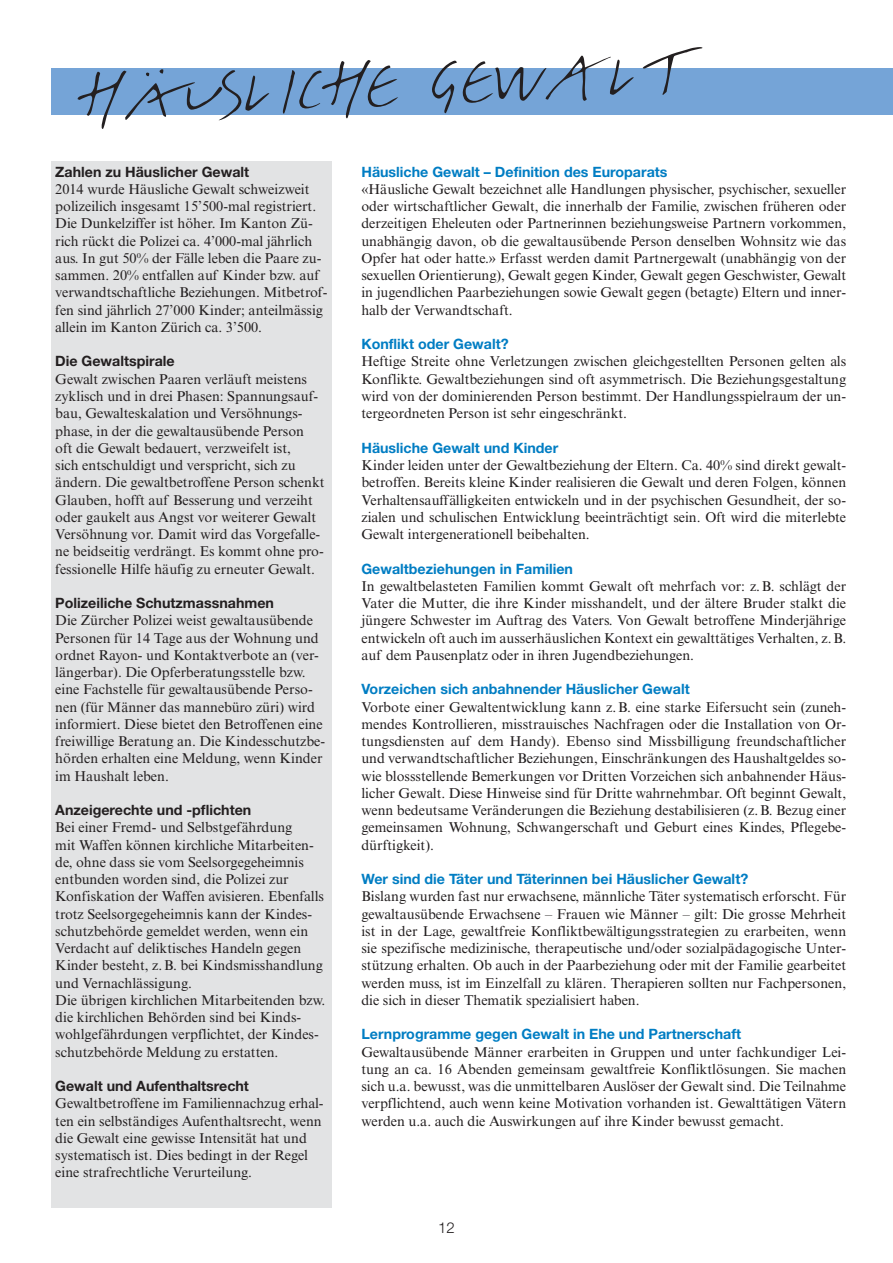
<style>
.page{position:relative;width:893px;height:1263px;background:#fff}
.page>*{position:absolute;margin:0;border:0;box-sizing:border-box;transform-origin:0 0}
.t1{font:58.5px "Linotype Belle";color:#231f20}
.t2{font:300 15px "Helvetica Neue LT Pro";color:#231f20}
.t3{font:14.25px/17.2px "Times NRMT Pro";color:#231f20;text-align:justify}
.t4{font:700 14.25px "Helvetica Neue LT Pro";color:#007dc3}
.t5{font:700 14.25px "Helvetica Neue LT Pro";color:#231f20}
</style>
<div class="page">
<div style="left:51px;top:68px;width:842px;height:47px;background:#75a4d7"></div>
<div style="left:51px;top:162px;width:281px;height:1046px;background:#e2e3e4"></div>
<h1 class="t1" style="left:76px;top:74px;width:616px;rotate:-3deg">Häusliche Gewalt</h1>
<p class="t5" style="left:55px;top:167px;width:195px">Zahlen zu Häuslicher Gewalt</p>
<p class="t3" style="left:55px;top:182px;width:274px;text-align:left">2014 wurde Häusliche Gewalt schweizweit polizeilich insgesamt 15’500-mal registriert.<br>Die Dunkelziffer ist höher. Im Kanton Zü&shy;rich rückt die Polizei ca. 4’000-mal jährlich aus. In gut 50% der Fälle leben die Paare zu&shy;sammen. 20% entfallen auf Kinder bzw. auf verwandtschaftliche Beziehungen. Mitbetrof&shy;fen sind jährlich 27’000 Kinder; anteilmässig allein im Kanton Zürich ca. 3’500.</p>
<p class="t5" style="left:55px;top:356px;width:121px">Die Gewaltspirale</p>
<p class="t3" style="left:55px;top:372px;width:271px;text-align:left">Gewalt zwischen Paaren verläuft meistens zyklisch und in drei Phasen: Spannungsauf&shy;bau, Gewalteskalation und Versöhnungs&shy;phase, in der die gewaltausübende Person oft die Gewalt bedauert, verzweifelt ist,<br>sich entschuldigt und verspricht, sich zu ändern. Die gewaltbetroffene Person schenkt Glauben, hofft auf Besserung und verzeiht oder gaukelt aus Angst vor weiterer Gewalt Versöhnung vor. Damit wird das Vorgefalle&shy;ne beidseitig verdrängt. Es kommt ohne pro&shy;fessionelle Hilfe häufig zu erneuter Gewalt.</p>
<p class="t5" style="left:55px;top:598px;width:220px">Polizeiliche Schutzmassnahmen</p>
<p class="t3" style="left:55px;top:613px;width:271px;text-align:left">Die Zürcher Polizei weist gewaltausübende Personen für 14 Tage aus der Wohnung und ordnet Rayon- und Kontaktverbote an (ver&shy;längerbar). Die Opferberatungsstelle bzw. eine Fachstelle für gewaltausübende Perso&shy;nen (für Männer das mannebüro züri) wird informiert. Diese bietet den Betroffenen eine freiwillige Beratung an. Die Kindesschutzbe&shy;hörden erhalten eine Meldung, wenn Kinder im Haushalt leben.</p>
<p class="t5" style="left:55px;top:805px;width:198px">Anzeigerechte und -pflichten</p>
<p class="t3" style="left:55px;top:820px;width:272px;text-align:left">Bei einer Fremd- und Selbstgefährdung<br>mit Waffen können kirchliche Mitarbeiten&shy;de, ohne dass sie vom Seelsorgegeheimnis entbunden worden sind, die Polizei zur Konfiskation der Waffen avisieren. Ebenfalls trotz Seelsorgegeheimnis kann der Kindes&shy;schutzbehörde gemeldet werden, wenn ein Verdacht auf deliktisches Handeln gegen Kinder besteht, z. B. bei Kindsmisshandlung und Vernachlässigung.<br>Die übrigen kirchlichen Mitarbeitenden bzw. die kirchlichen Behörden sind bei Kinds&shy;wohlgefährdungen verpflichtet, der Kindes&shy;schutzbehörde Meldung zu erstatten.</p>
<p class="t5" style="left:55px;top:1081px;width:195px">Gewalt und Aufenthaltsrecht</p>
<p class="t3" style="left:55px;top:1096px;width:270px;text-align:left">Gewaltbetroffene im Familiennachzug erhal&shy;ten ein selbständiges Aufenthaltsrecht, wenn die Gewalt eine gewisse Intensität hat und systematisch ist. Dies bedingt in der Regel eine strafrechtliche Verurteilung.</p>
<p class="t4" style="left:361px;top:167px;width:308px">Häusliche Gewalt – Definition des Europarats</p>
<p class="t3" style="left:361px;top:182px;width:486px">«Häusliche Gewalt bezeichnet alle Handlungen physischer, psychischer, sexueller oder wirtschaftlicher Gewalt, die innerhalb der Familie, zwischen früheren oder derzeitigen Eheleuten oder Partnerinnen beziehungsweise Partnern vorkommen, unabhängig davon, ob die gewaltausübende Person denselben Wohnsitz wie das Opfer hat oder hatte.» Erfasst werden damit Partnergewalt (unabhängig von der sexuellen Orientierung), Gewalt gegen Kinder, Gewalt gegen Geschwister, Gewalt in jugendlichen Paarbeziehungen sowie Gewalt gegen (betagte) Eltern und inner&shy;halb der Verwandtschaft.</p>
<p class="t4" style="left:361px;top:339px;width:149px">Konflikt oder Gewalt?</p>
<p class="t3" style="left:361px;top:354px;width:486px">Heftige Streite ohne Verletzungen zwischen gleichgestellten Personen gelten als Konflikte. Gewaltbeziehungen sind oft asymmetrisch. Die Beziehungsgestaltung wird von der dominierenden Person bestimmt. Der Handlungsspielraum der un&shy;tergeordneten Person ist sehr eingeschränkt.</p>
<p class="t4" style="left:361px;top:443px;width:198px">Häusliche Gewalt und Kinder</p>
<p class="t3" style="left:361px;top:458px;width:486px">Kinder leiden unter der Gewaltbeziehung der Eltern. Ca. 40% sind direkt gewalt&shy;betroffen. Bereits kleine Kinder realisieren die Gewalt und deren Folgen, können Verhaltensauffälligkeiten entwickeln und in der psychischen Gesundheit, der so&shy;zialen und schulischen Entwicklung beeinträchtigt sein. Oft wird die miterlebte Gewalt intergenerationell beibehalten.</p>
<p class="t4" style="left:361px;top:563px;width:213px">Gewaltbeziehungen in Familien</p>
<p class="t3" style="left:361px;top:579px;width:486px">In gewaltbelasteten Familien kommt Gewalt oft mehrfach vor: z. B. schlägt der Vater die Mutter, die ihre Kinder misshandelt, und der ältere Bruder stalkt die jüngere Schwester im Auftrag des Vaters. Von Gewalt betroffene Minderjährige entwickeln oft auch im ausserhäuslichen Kontext ein gewalttätiges Verhalten, z. B. auf dem Pausenplatz oder in ihren Jugendbeziehungen.</p>
<p class="t4" style="left:361px;top:684px;width:330px">Vorzeichen sich anbahnender Häuslicher Gewalt</p>
<p class="t3" style="left:361px;top:699px;width:486px">Vorbote einer Gewaltentwicklung kann z. B. eine starke Eifersucht sein (zuneh&shy;mendes Kontrollieren, misstrauisches Nachfragen oder die Installation von Or&shy;tungsdiensten auf dem Handy). Ebenso sind Missbilligung freundschaftlicher und verwandtschaftlicher Beziehungen, Einschränkungen des Haushaltgeldes so&shy;wie blossstellende Bemerkungen vor Dritten Vorzeichen sich anbahnender Häus&shy;licher Gewalt. Diese Hinweise sind für Dritte wahrnehmbar. Oft beginnt Gewalt, wenn bedeutsame Veränderungen die Beziehung destabilisieren (z. B. Bezug einer gemeinsamen Wohnung, Schwangerschaft und Geburt eines Kindes, Pflegebe&shy;dürftigkeit).</p>
<p class="t4" style="left:361px;top:874px;width:388px">Wer sind die Täter und Täterinnen bei Häuslicher Gewalt?</p>
<p class="t3" style="left:361px;top:889px;width:486px">Bislang wurden fast nur erwachsene, männliche Täter systematisch erforscht. Für gewaltausübende Erwachsene – Frauen wie Männer – gilt: Die grosse Mehrheit ist in der Lage, gewaltfreie Konfliktbewältigungsstrategien zu erarbeiten, wenn sie spezifische medizinische, therapeutische und/oder sozialpädagogische Unter&shy;stützung erhalten. Ob auch in der Paarbeziehung oder mit der Familie gearbeitet werden muss, ist im Einzelfall zu klären. Therapieren sollten nur Fachpersonen, die sich in dieser Thematik spezialisiert haben.</p>
<p class="t4" style="left:361px;top:1029px;width:381px">Lernprogramme gegen Gewalt in Ehe und Partnerschaft</p>
<p class="t3" style="left:361px;top:1044px;width:486px">Gewaltausübende Männer erarbeiten in Gruppen und unter fachkundiger Lei&shy;tung an ca. 16 Abenden gemeinsam gewaltfreie Konfliktlösungen. Sie machen sich u.a. bewusst, was die unmittelbaren Auslöser der Gewalt sind. Die Teilnahme verpflichtend, auch wenn keine Motivation vorhanden ist. Gewalttätigen Vätern werden u.a. auch die Auswirkungen auf ihre Kinder bewusst gemacht.</p>
<p class="t2" style="left:438px;top:1222px;width:18px">12</p>
</div>
